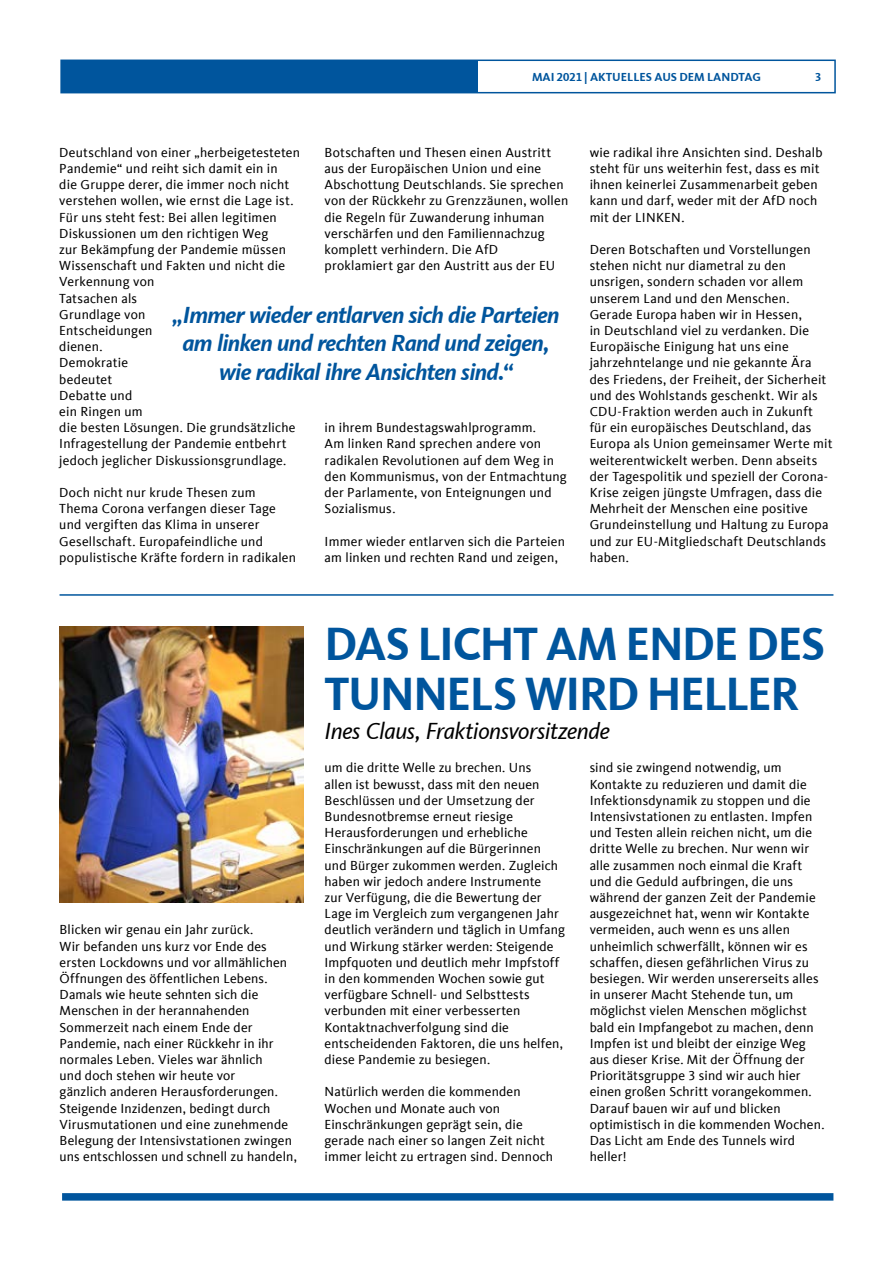
<style>
.page{position:relative;width:893px;height:1263px;background:#fff}
.page>*{position:absolute;margin:0;border:0;box-sizing:border-box;transform-origin:0 0}
.t1{font:700 48px/49.5px "CDU Kievit Tab";letter-spacing:-.03em;color:#00559d}
.t2{font:italic 700 24px/28.8px "CDU Kievit Tab";letter-spacing:-.03em;color:#00559d;text-align:center}
.t3{font:italic 24px "CDU Kievit Tab";letter-spacing:-.02em;color:#000}
.t4{font:13.5px/16.2px "CDU Kievit Tab";letter-spacing:.015em;color:#000}
.t5{font:700 12px "CDU Kievit Tab";color:#00559d}
</style>
<div class="page">
<div style="left:60px;top:60px;width:776px;height:33px;border:2px solid #00559d"></div>
<div style="left:61px;top:60px;width:417px;height:32px;background:#00559d"></div>
<div style="left:62px;top:1193px;width:771px;height:7px;background:#00559d"></div>
<hr style="left:60px;top:594px;width:773px;height:2px;background:#00559d">
<img style="left:60px;top:627px;width:243px;height:275px">
<p class="t5" style="left:532px;top:70px;width:230px">MAI 2021 | AKTUELLES AUS DEM LANDTAG</p>
<p class="t5" style="left:815px;top:70px;width:8px">3</p>
<p class="t4" style="left:325px;top:144px;width:245px">Botschaften und Thesen einen Austritt aus der Europäischen Union und eine Abschottung Deutschlands. Sie sprechen von der Rückkehr zu Grenzzäunen, wollen die Regeln für Zuwanderung inhuman verschärfen und den Familiennachzug komplett verhindern. Die AfD proklamiert gar den Austritt aus der EU</p>
<p class="t4" style="left:59px;top:144px;width:242px">Deutschland von einer „herbeigetesteten<br>Pandemie“ und reiht sich damit ein in<br>die Gruppe derer, die immer noch nicht verstehen wollen, wie ernst die Lage ist.<br>Für uns steht fest: Bei allen legitimen<br>Diskussionen um den richtigen Weg<br>zur Bekämpfung der Pandemie müssen<br>Wissenschaft und Fakten und nicht die<br>Verkennung von<br>Tatsachen als<br>Grundlage von<br>Entscheidungen<br>dienen.<br>Demokratie<br>bedeutet<br>Debatte und<br>ein Ringen um<br>die besten Lösungen. Die grundsätzliche<br>Infragestellung der Pandemie entbehrt jedoch jeglicher Diskussionsgrundlage.</p>
<p class="t4" style="left:59px;top:484px;width:238px">Doch nicht nur krude Thesen zum Thema Corona verfangen dieser Tage und vergiften das Klima in unserer Gesellschaft. Europafeindliche und populistische Kräfte fordern in radikalen</p>
<h2 class="t2" style="left:173px;top:300px;width:389px">„Immer wieder entlarven sich die Parteien am linken und rechten Rand und zeigen, wie radikal ihre Ansichten sind.“</h2>
<p class="t4" style="left:325px;top:420px;width:244px">in ihrem Bundestagswahlprogramm.<br>Am linken Rand sprechen andere von radikalen Revolutionen auf dem Weg in den Kommunismus, von der Entmachtung der Parlamente, von Enteignungen und<br>Sozialismus.</p>
<p class="t4" style="left:325px;top:533px;width:242px">Immer wieder entlarven sich die Parteien am linken und rechten Rand und zeigen,</p>
<p class="t4" style="left:590px;top:144px;width:234px">wie radikal ihre Ansichten sind. Deshalb steht für uns weiterhin fest, dass es mit ihnen keinerlei Zusammenarbeit geben kann und darf, weder mit der AfD noch mit der LINKEN.</p>
<p class="t4" style="left:590px;top:241px;width:244px">Deren Botschaften und Vorstellungen stehen nicht nur diametral zu den unsrigen, sondern schaden vor allem unserem Land und den Menschen.<br>Gerade Europa haben wir in Hessen,<br>in Deutschland viel zu verdanken. Die Europäische Einigung hat uns eine jahrzehntelange und nie gekannte Ära des Friedens, der Freiheit, der Sicherheit und des Wohlstands geschenkt. Wir als CDU-Fraktion werden auch in Zukunft für ein europäisches Deutschland, das Europa als Union gemeinsamer Werte mit weiterentwickelt werben. Denn abseits der Tagespolitik und speziell der Corona-Krise zeigen jüngste Umfragen, dass die Mehrheit der Menschen eine positive Grundeinstellung und Haltung zu Europa und zur EU-Mitgliedschaft Deutschlands haben.</p>
<p class="t4" style="left:60px;top:922px;width:239px">Blicken wir genau ein Jahr zurück.<br>Wir befanden uns kurz vor Ende des ersten Lockdowns und vor allmählichen Öffnungen des öffentlichen Lebens.<br>Damals wie heute sehnten sich die Menschen in der herannahenden Sommerzeit nach einem Ende der Pandemie, nach einer Rückkehr in ihr normales Leben. Vieles war ähnlich<br>und doch stehen wir heute vor<br>gänzlich anderen Herausforderungen.<br>Steigende Inzidenzen, bedingt durch Virusmutationen und eine zunehmende Belegung der Intensivstationen zwingen uns entschlossen und schnell zu handeln,</p>
<h1 class="t1" style="left:325px;top:619px;width:502px">DAS LICHT AM ENDE DES<br>TUNNELS WIRD HELLER</h1>
<h2 class="t3" style="left:325px;top:716px;width:287px">Ines Claus, Fraktionsvorsitzende</h2>
<p class="t4" style="left:325px;top:760px;width:242px">um die dritte Welle zu brechen. Uns<br>allen ist bewusst, dass mit den neuen Beschlüssen und der Umsetzung der Bundesnotbremse erneut riesige Herausforderungen und erhebliche Einschränkungen auf die Bürgerinnen und Bürger zukommen werden. Zugleich haben wir jedoch andere Instrumente<br>zur Verfügung, die die Bewertung der Lage im Vergleich zum vergangenen Jahr deutlich verändern und täglich in Umfang und Wirkung stärker werden: Steigende Impfquoten und deutlich mehr Impfstoff in den kommenden Wochen sowie gut verfügbare Schnell- und Selbsttests verbunden mit einer verbesserten Kontaktnachverfolgung sind die entscheidenden Faktoren, die uns helfen, diese Pandemie zu besiegen.</p>
<p class="t4" style="left:325px;top:1084px;width:230px">Natürlich werden die kommenden Wochen und Monate auch von Einschränkungen geprägt sein, die gerade nach einer so langen Zeit nicht immer leicht zu ertragen sind. Dennoch</p>
<p class="t4" style="left:590px;top:760px;width:236px">sind sie zwingend notwendig, um Kontakte zu reduzieren und damit die Infektionsdynamik zu stoppen und die Intensivstationen zu entlasten. Impfen und Testen allein reichen nicht, um die dritte Welle zu brechen. Nur wenn wir alle zusammen noch einmal die Kraft und die Geduld aufbringen, die uns während der ganzen Zeit der Pandemie ausgezeichnet hat, wenn wir Kontakte vermeiden, auch wenn es uns allen unheimlich schwerfällt, können wir es schaffen, diesen gefährlichen Virus zu besiegen. Wir werden unsererseits alles in unserer Macht Stehende tun, um möglichst vielen Menschen möglichst bald ein Impfangebot zu machen, denn Impfen ist und bleibt der einzige Weg aus dieser Krise. Mit der Öffnung der Prioritätsgruppe 3 sind wir auch hier einen großen Schritt vorangekommen.<br>Darauf bauen wir auf und blicken optimistisch in die kommenden Wochen.<br>Das Licht am Ende des Tunnels wird heller!</p>
</div>
